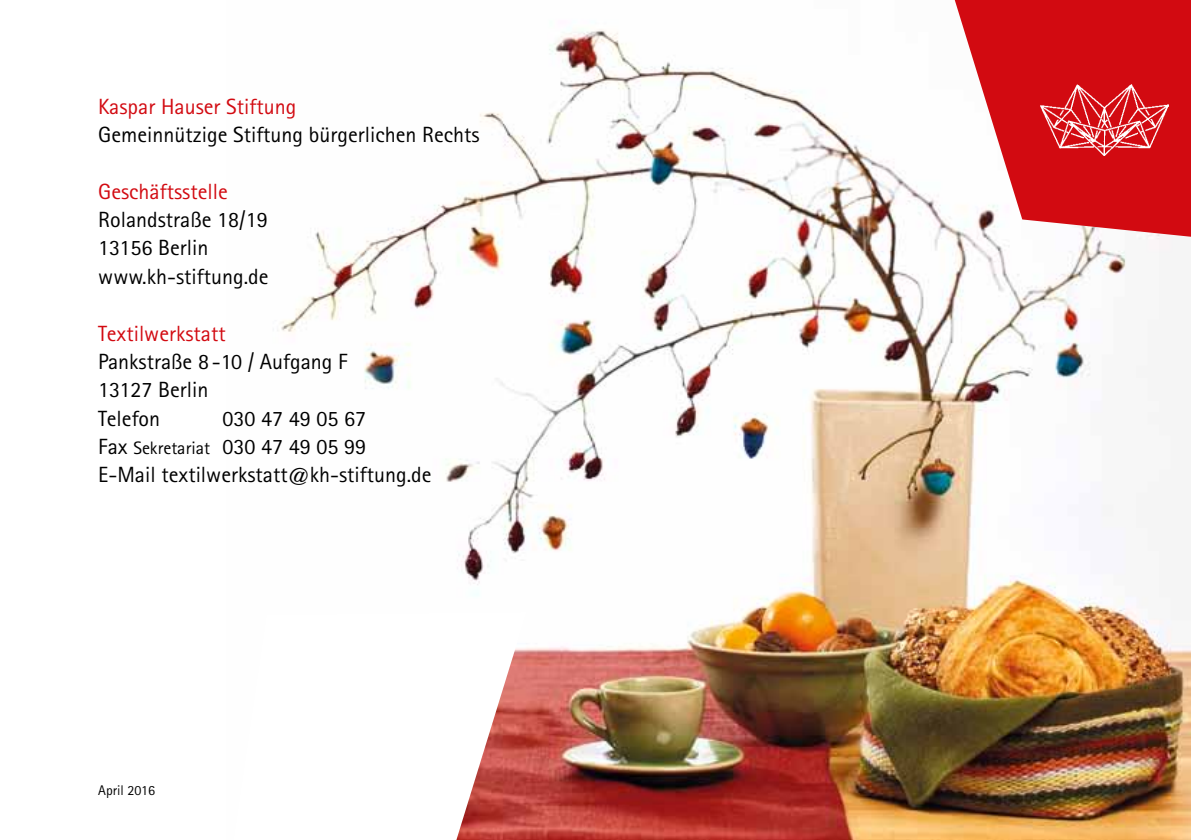
<style>
.page{position:relative;width:1191px;height:840px;background:#fff}
.page>*{position:absolute;margin:0;border:0;box-sizing:border-box;transform-origin:0 0}
.t1{font:22px/28.4px "Rotis Sans Serif";color:#000}
.t2{font:22px "Rotis Sans Serif";color:#d20a11}
.t3{font:14px "Rotis Sans Serif";color:#000}
.s1{font-size:18px}
</style>
<div class="page">
<img style="left:280px;top:29px;width:911px;height:810px">
<svg style="left:280px;top:611px;width:246px;height:228px"></svg>
<svg style="left:954px;top:0;width:237px;height:236px;fill:#d20a11"></svg>
<img style="left:1040px;top:84px;width:128px;height:71px">
<p class="t2" style="left:98px;top:93px;width:199px">Kaspar Hauser Stiftung</p>
<p class="t1" style="left:98px;top:120px;width:383px">Gemeinnützige Stiftung bürgerlichen Rechts</p>
<p class="t2" style="left:98px;top:178px;width:131px">Geschäftsstelle</p>
<p class="t1" style="left:98px;top:205px;width:172px">Rolandstraße 18/19<br>13156 Berlin www.kh-stiftung.de</p>
<p class="t2" style="left:98px;top:320px;width:129px">Textilwerkstatt</p>
<p class="t1" style="left:98px;top:347px;width:251px">Pankstraße 8-10 / Aufgang F<br>13127 Berlin<br>Telefon</p>
<p class="t1" style="left:98px;top:403px;width:335px;text-indent:124px">030 47 49 05 67<br>Fax <span class="s1">Sekretariat</span> 030 47 49 05 99<br>E-Mail textilwerkstatt@kh-stiftung.de</p>
<p class="t3" style="left:98px;top:781px;width:58px">April 2016</p>
</div>
